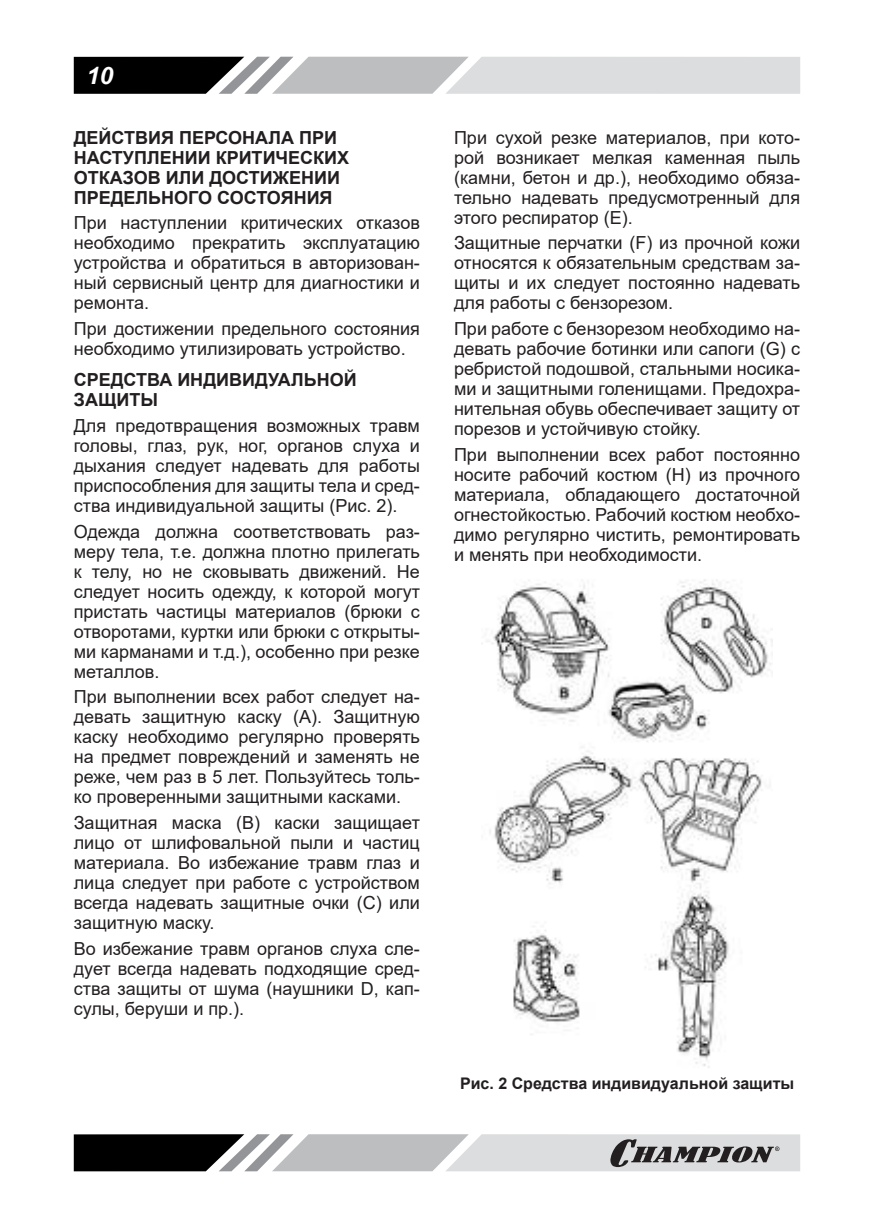
<style>
.page{position:relative;width:874px;height:1225px;background:#fff}
.page>*{position:absolute;margin:0;border:0;box-sizing:border-box;transform-origin:0 0}
.t1{font:italic 700 24px "Arial";color:#fff}
.t2{font:18px/20px "Arial";color:#231f20;text-align:justify}
.t3{font:700 18px/20px "Arial";color:#231f20}
.t4{font:700 16px "Arial";color:#231f20}
</style>
<div class="page">
<svg style="left:74px;top:57px;width:725px;height:37px"></svg>
<svg style="left:74px;top:1134px;width:725px;height:37px"></svg>
<img style="left:481px;top:579px;width:290px;height:489px">
<h1 class="t1" style="left:87px;top:61px;width:28px">10</h1>
<p class="t3" style="left:74px;top:127px;width:277px">ДЕЙСТВИЯ ПЕРСОНАЛА ПРИ<br>НАСТУПЛЕНИИ КРИТИЧЕСКИХ<br>ОТКАЗОВ ИЛИ ДОСТИЖЕНИИ<br>ПРЕДЕЛЬНОГО СОСТОЯНИЯ</p>
<p class="t2" style="left:74px;top:213px;width:347px">При наступлении критических отказов необходимо прекратить эксплуатацию устройства и обратиться в авторизован&shy;ный сервисный центр для диагностики и ремонта.</p>
<p class="t2" style="left:74px;top:318px;width:347px">При достижении предельного состояния необходимо утилизировать устройство.</p>
<p class="t3" style="left:74px;top:370px;width:284px">СРЕДСТВА ИНДИВИДУАЛЬНОЙ<br>ЗАЩИТЫ</p>
<p class="t2" style="left:74px;top:415px;width:347px">Для предотвращения возможных травм головы, глаз, рук, ног, органов слуха и дыхания следует надевать для работы приспособления для защиты тела и сред&shy;ства индивидуальной защиты (Рис. 2).</p>
<p class="t2" style="left:74px;top:521px;width:347px">Одежда должна соответствовать раз&shy;меру тела, т.е. должна плотно прилегать к телу, но не сковывать движений. Не следует носить одежду, к которой могут пристать частицы материалов (брюки с отворотами, куртки или брюки с открыты&shy;ми карманами и т.д.), особенно при резке металлов.</p>
<p class="t2" style="left:74px;top:687px;width:347px">При выполнении всех работ следует на&shy;девать защитную каску (А). Защитную каску необходимо регулярно проверять на предмет повреждений и заменять не реже, чем раз в 5 лет. Пользуйтесь толь&shy;ко проверенными защитными касками.</p>
<p class="t2" style="left:74px;top:812px;width:347px">Защитная маска (В) каски защищает лицо от шлифовальной пыли и частиц материала. Во избежание травм глаз и лица следует при работе с устройством всегда надевать защитные очки (С) или защитную маску.</p>
<p class="t2" style="left:74px;top:938px;width:347px">Во избежание травм органов слуха сле&shy;дует всегда надевать подходящие сред&shy;ства защиты от шума (наушники D, кап&shy;сулы, беруши и пр.).</p>
<p class="t2" style="left:454px;top:127px;width:347px">При сухой резке материалов, при кото&shy;рой возникает мелкая каменная пыль (камни, бетон и др.), необходимо обяза&shy;тельно надевать предусмотренный для этого респиратор (Е).</p>
<p class="t2" style="left:454px;top:233px;width:347px">Защитные перчатки (F) из прочной кожи относятся к обязательным средствам за&shy;щиты и их следует постоянно надевать для работы с бензорезом.</p>
<p class="t2" style="left:454px;top:318px;width:347px">При работе с бензорезом необходимо на&shy;девать рабочие ботинки или сапоги (G) с ребристой подошвой, стальными носика&shy;ми и защитными голенищами. Предохра&shy;нительная обувь обеспечивает защиту от порезов и устойчивую стойку.</p>
<p class="t2" style="left:454px;top:444px;width:347px">При выполнении всех работ постоянно носите рабочий костюм (Н) из прочного материала, обладающего достаточной огнестойкостью. Рабочий костюм необхо&shy;димо регулярно чистить, ремонтировать и менять при необходимости.</p>
<p class="t4" style="left:460px;top:1071px;width:335px">Рис. 2 Средства индивидуальной защиты</p>
</div>
